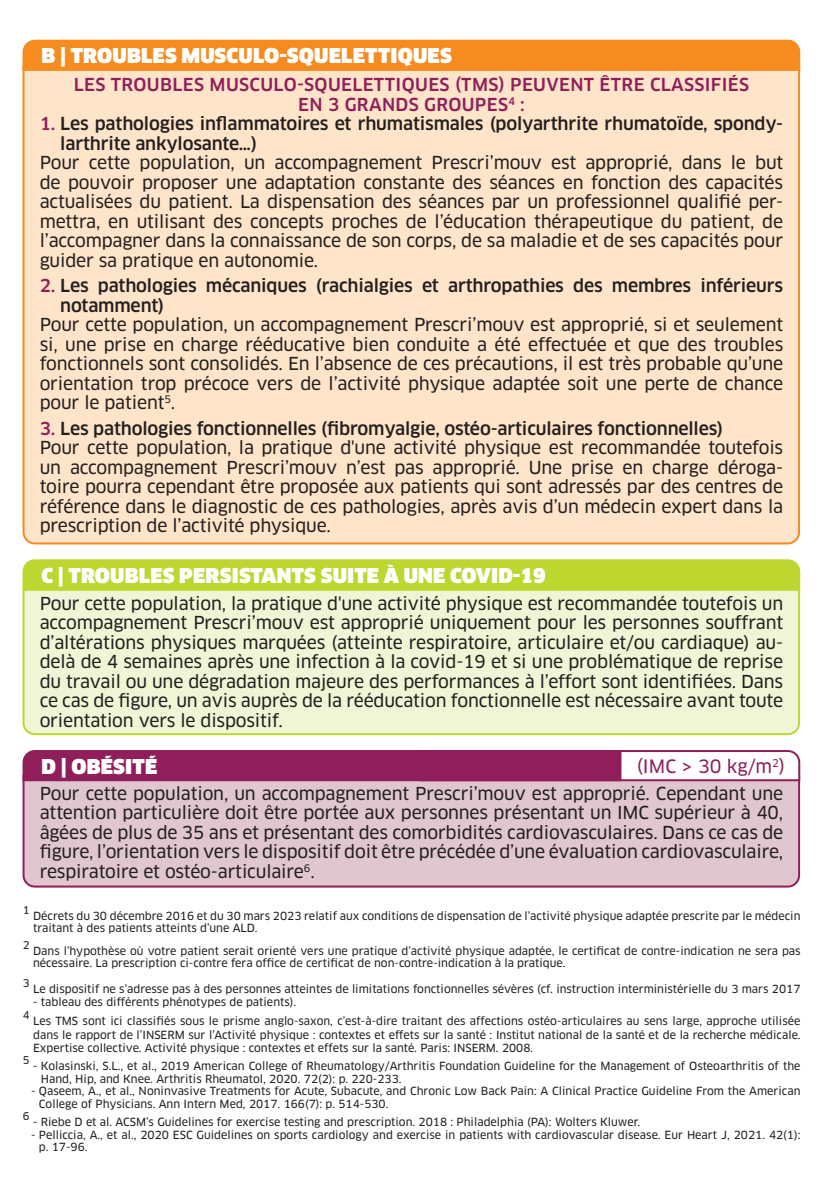
<style>
.page{position:relative;width:840px;height:1191px;background:#fff}
.page>*{position:absolute;margin:0;border:0;box-sizing:border-box;transform-origin:0 0}
.t1{font:900 20px "Clan OT";letter-spacing:.01em;color:#fff}
.t2{font:18px "Clan OT News";letter-spacing:.005em;color:#8f1e5a}
.t3{font:17.6px/19.6px "Clan OT News";letter-spacing:-.01em;color:#231f20;text-align:justify}
.t4{font:500 17.6px/19.6px "Clan OT";letter-spacing:-.01em;color:#231f20}
.t5{font:500 17.6px/19.6px "Clan OT";letter-spacing:.02em;color:#8f1e5a;text-align:center}
.t6{font:11px/12.4px "Clan OT News";color:#231f20}
.t7{font:10.4px "Clan OT News";color:#231f20}
.s1{color:#8f1e5a}
</style>
<div class="page">
<div style="left:22px;top:72px;width:778px;height:473px;background:#fee4c9"></div>
<svg style="left:22px;top:39px;width:778px;height:33px;background:#f6902a"></svg>
<div style="left:22px;top:591px;width:778px;height:145px;background:#f0f5d5"></div>
<div style="left:22px;top:559px;width:778px;height:32px;background:#bed630"></div>
<div style="left:22px;top:782px;width:778px;height:106px;background:#e0c7cf"></div>
<svg style="left:22px;top:750px;width:778px;height:32px"></svg>
<p class="t1" style="left:42px;top:44px;width:411px">B | TROUBLES MUSCULO-SQUELETTIQUES</p>
<p class="t5" style="left:74px;top:75px;width:676px">LES TROUBLES MUSCULO-SQUELETTIQUES (TMS) PEUVENT ÊTRE CLASSIFIÉS<br>EN 3 GRANDS GROUPES<sup>4</sup> :</p>
<p class="t4" style="left:60px;top:114px;width:724px;text-indent:-21px"><span class="s1">1.</span> Les pathologies inflammatoires et rhumatismales (polyarthrite rhumatoïde, spondy&shy;larthrite ankylosante…)</p>
<p class="t3" style="left:40px;top:153px;width:744px">Pour cette population, un accompagnement Prescri’mouv est approprié, dans le but de pouvoir proposer une adaptation constante des séances en fonction des capacités actualisées du patient. La dispensation des séances par un professionnel qualifié per&shy;mettra, en utilisant des concepts proches de l’éducation thérapeutique du patient, de l’accompagner dans la connaissance de son corps, de sa maladie et de ses capacités pour guider sa pratique en autonomie.</p>
<p class="t4" style="left:60px;top:276px;width:724px;text-indent:-21px"><span class="s1">2.</span> Les pathologies mécaniques (rachialgies et arthropathies des membres inférieurs notamment)</p>
<p class="t3" style="left:40px;top:315px;width:744px">Pour cette population, un accompagnement Prescri’mouv est approprié, si et seulement si, une prise en charge rééducative bien conduite a été effectuée et que des troubles fonctionnels sont consolidés. En l’absence de ces précautions, il est très probable qu’une orientation trop précoce vers de l’activité physique adaptée soit une perte de chance pour le patient<sup>5</sup>.</p>
<p class="t4" style="left:40px;top:419px;width:684px"><span class="s1">3.</span> Les pathologies fonctionnelles (fibromyalgie, ostéo-articulaires fonctionnelles)</p>
<p class="t3" style="left:40px;top:438px;width:744px">Pour cette population, la pratique d'une activité physique est recommandée toutefois un accompagnement Prescri’mouv n’est pas approprié. Une prise en charge déroga&shy;toire pourra cependant être proposée aux patients qui sont adressés par des centres de référence dans le diagnostic de ces pathologies, après avis d’un médecin expert dans la prescription de l’activité physique.</p>
<p class="t1" style="left:42px;top:564px;width:505px">C | TROUBLES PERSISTANTS SUITE À UNE COVID-19</p>
<p class="t3" style="left:40px;top:593px;width:744px">Pour cette population, la pratique d'une activité physique est recommandée toutefois un accompagnement Prescri’mouv est approprié uniquement pour les personnes souffrant d’altérations physiques marquées (atteinte respiratoire, articulaire et/ou cardiaque) au&shy;delà de 4 semaines après une infection à la covid-19 et si une problématique de reprise du travail ou une dégradation majeure des performances à l’effort sont identifiées. Dans ce cas de figure, un avis auprès de la rééducation fonctionnelle est nécessaire avant toute orientation vers le dispositif.</p>
<p class="t2" style="left:636px;top:755px;width:150px">(IMC &gt; 30 kg/m<sup>2</sup>)</p>
<p class="t1" style="left:42px;top:754px;width:117px">D | OBÉSITÉ</p>
<p class="t3" style="left:40px;top:783px;width:744px">Pour cette population, un accompagnement Prescri’mouv est approprié. Cependant une attention particulière doit être portée aux personnes présentant un IMC supérieur à 40, âgées de plus de 35 ans et présentant des comorbidités cardiovasculaires. Dans ce cas de figure, l’orientation vers le dispositif doit être précédée d’une évaluation cardiovasculaire, respiratoire et ostéo-articulaire<sup>6</sup>.</p>
<p class="t7" style="left:23px;top:903px;width:8px">1</p>
<p class="t6" style="left:33px;top:909px;width:768px">Décrets du 30 décembre 2016 et du 30 mars 2023 relatif aux conditions de dispensation de l’activité physique adaptée prescrite par le médecin traitant à des patients atteints d’une ALD.</p>
<p class="t7" style="left:23px;top:938px;width:8px">2</p>
<p class="t6" style="left:33px;top:944px;width:768px">Dans l’hypothèse où votre patient serait orienté vers une pratique d’activité physique adaptée, le certificat de contre-indication ne sera pas nécessaire. La prescription ci-contre fera office de certificat de non-contre-indication à la pratique.</p>
<p class="t7" style="left:23px;top:977px;width:8px">3</p>
<p class="t6" style="left:33px;top:982px;width:768px">Le dispositif ne s’adresse pas à des personnes atteintes de limitations fonctionnelles sévères (cf. instruction interministérielle du 3 mars 2017</p>
<p class="t6" style="left:33px;top:996px;width:264px">- tableau des différents phénotypes de patients).</p>
<p class="t7" style="left:23px;top:1009px;width:8px">4</p>
<p class="t6" style="left:33px;top:1014px;width:768px;line-height:13.2px;text-align:justify">Les TMS sont ici classifiés sous le prisme anglo-saxon, c’est-à-dire traitant des affections ostéo-articulaires au sens large, approche utilisée dans le rapport de l’INSERM sur l’Activité physique : contextes et effets sur la santé : Institut national de la santé et de la recherche médicale.<br>Expertise collective. Activité physique : contextes et effets sur la santé. Paris: INSERM. 2008.</p>
<p class="t7" style="left:23px;top:1054px;width:8px">5</p>
<p class="t6" style="left:41px;top:1060px;width:760px;text-indent:-8px">- Kolasinski, S.L., et al., 2019 American College of Rheumatology/Arthritis Foundation Guideline for the Management of Osteoarthritis of the<br>Hand, Hip, and Knee. Arthritis Rheumatol, 2020. 72(2): p. 220-233.</p>
<p class="t6" style="left:39px;top:1085px;width:762px;text-indent:-8px">- Qaseem, A., et al., Noninvasive Treatments for Acute, Subacute, and Chronic Low Back Pain: A Clinical Practice Guideline From the American<br>College of Physicians. Ann Intern Med, 2017. 166(7): p. 514-530.</p>
<p class="t7" style="left:23px;top:1110px;width:8px">6</p>
<p class="t6" style="left:33px;top:1116px;width:608px">- Riebe D et al. ACSM’s Guidelines for exercise testing and prescription. 2018 : Philadelphia (PA): Wolters Kluwer.</p>
<p class="t6" style="left:39px;top:1128px;width:762px;text-indent:-8px">- Pelliccia, A., et al., 2020 ESC Guidelines on sports cardiology and exercise in patients with cardiovascular disease. Eur Heart J, 2021. 42(1): p. 17-96.</p>
</div>
